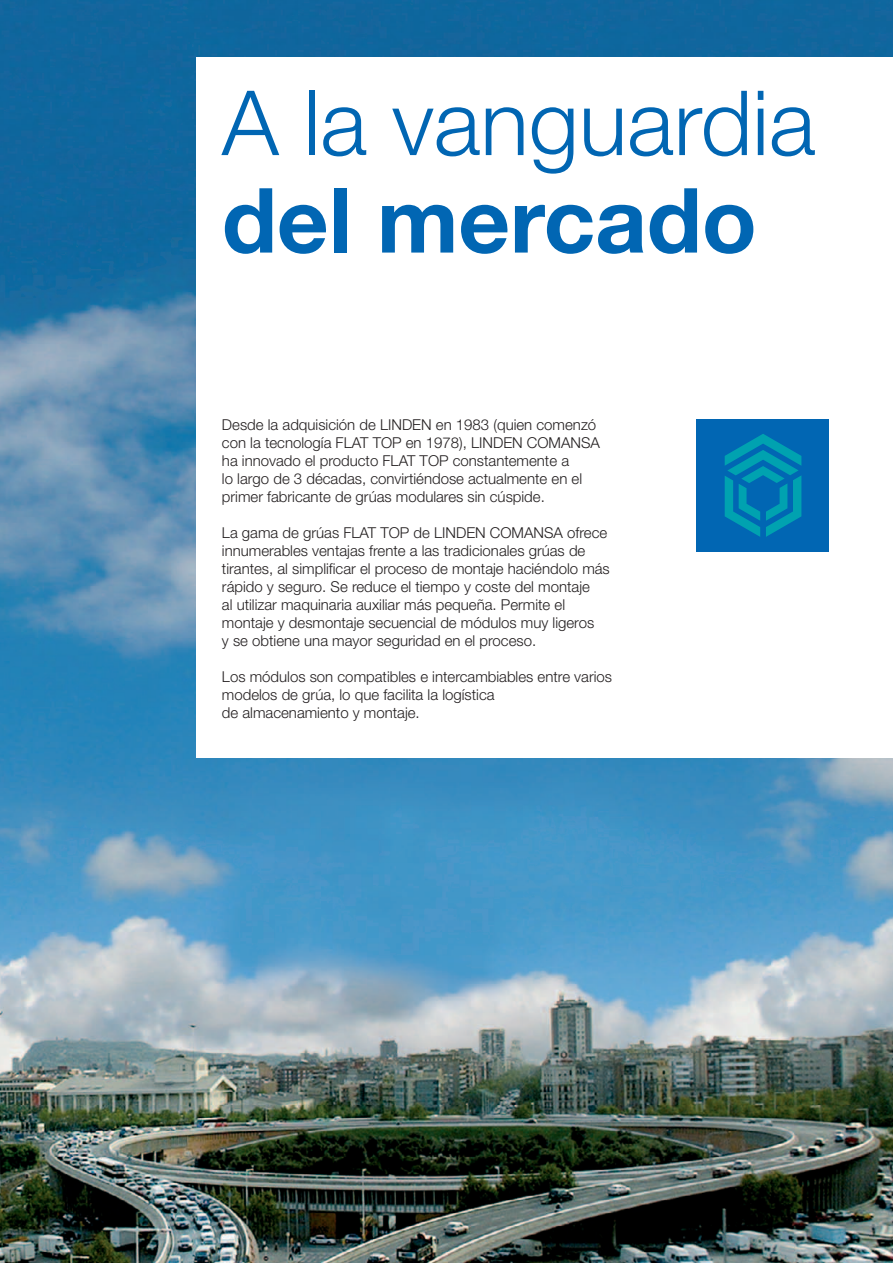
<style>
.page{position:relative;width:893px;height:1263px;background:#fff}
.page>*{position:absolute;margin:0;border:0;box-sizing:border-box;transform-origin:0 0}
.t1{font:300 90px "Helvetica Neue LT Std";color:#0166b3}
.t2{font:700 90px "Helvetica Neue LT Std";color:#0166b3}
.t3{font:300 15px/18px "Helvetica Neue LT Std";color:#231f20}
</style>
<div class="page">
<img style="left:0;top:0;width:893px;height:1263px">
<div style="left:196px;top:57px;width:697px;height:701px;background:#fff"></div>
<div style="left:696px;top:419px;width:133px;height:133px;background:#0166b3"></div>
<svg style="left:725px;top:434px;width:76px;height:103px"></svg>
<h1 class="t1" style="left:222px;top:68px;width:595px">A la vanguardia</h1>
<h1 class="t2" style="left:222px;top:165px;width:536px">del mercado</h1>
<p class="t3" style="left:222px;top:415px;width:380px">Desde la adquisición de LINDEN en 1983 (quien comenzó con la tecnología FLAT TOP en 1978), LINDEN COMANSA ha innovado el producto FLAT TOP constantemente a<br>lo largo de 3 décadas, convirtiéndose actualmente en el primer fabricante de grúas modulares sin cúspide.</p>
<p class="t3" style="left:222px;top:523px;width:389px">La gama de grúas FLAT TOP de LINDEN COMANSA ofrece innumerables ventajas frente a las tradicionales grúas de tirantes, al simplificar el proceso de montaje haciéndolo más rápido y seguro. Se reduce el tiempo y coste del montaje<br>al utilizar maquinaria auxiliar más pequeña. Permite el montaje y desmontaje secuencial de módulos muy ligeros<br>y se obtiene una mayor seguridad en el proceso.</p>
<p class="t3" style="left:222px;top:667px;width:392px">Los módulos son compatibles e intercambiables entre varios modelos de grúa, lo que facilita la logística<br>de almacenamiento y montaje.</p>
</div>
